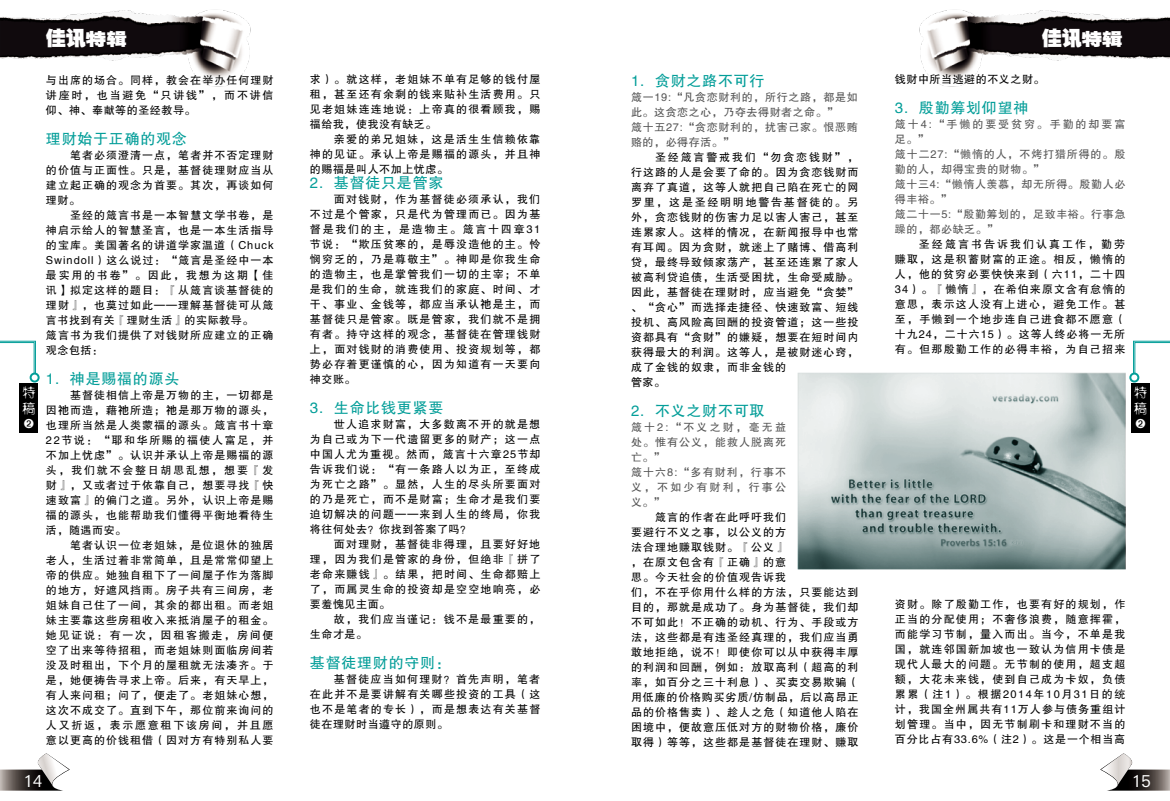
<style>
.page{position:relative;width:1170px;height:801px;background:#fff}
.page>*{position:absolute;margin:0;border:0;box-sizing:border-box;transform-origin:0 0}
.t1{font:20px "FZCCHJW GB1 0";color:#fff}
.t2{font:16px "Neuzeit S";color:#fff;scale:1.06 1}
.t3{font:15px "FZHTJW GB1 0";letter-spacing:.05em;color:#049e99}
.t4{font:13px/15.6px "FZXSHJW GB1 0";color:#fff}
.t5{font:11px/15px "FZHTJW GB1 0";letter-spacing:.095em;color:#000;text-align:justify}
.t6{font:11px/15px "FZHTJW GB1 0";letter-spacing:.06em;color:#545454}
.t7{font:11px/15px "FZHTJW GB1 0";letter-spacing:.095em;color:#545454}
.t8{font:11px "FZHTJW GB1 0";letter-spacing:.05em;color:#000}
.s1{font-size:17px}
.s2{font-family:"Li Hei Pro"}
</style>
<div class="page">
<svg style="left:1100px;top:753px;width:70px;height:38px"></svg>
<svg style="left:0;top:753px;width:70px;height:38px"></svg>
<img style="left:919px;top:10px;width:251px;height:77px">
<img style="left:0;top:10px;width:251px;height:77px">
<img style="left:798px;top:372px;width:327px;height:197px">
<svg style="left:0;top:341px;width:36px;height:34px"></svg>
<div style="left:30px;top:373px;width:10px;height:10px;border:2px solid #049e99;border-radius:50%"></div>
<svg style="left:1133px;top:341px;width:37px;height:34px"></svg>
<div style="left:1129px;top:373px;width:10px;height:10px;border:2px solid #049e99;border-radius:50%"></div>
<div style="left:20px;top:383px;width:18px;height:49px;background:#000"></div>
<div style="left:1131px;top:383px;width:19px;height:49px;background:#000"></div>
<h1 class="t1" style="left:46px;top:27px;width:82px">佳讯<span class="s1">特辑</span></h1>
<h1 class="t1" style="left:1042px;top:27px;width:82px">佳讯<span class="s1">特辑</span></h1>
<h3 class="t3" style="left:631px;top:73px;width:135px">1. 贪财之路不可行</h3>
<p class="t6" style="left:631px;top:90px;width:228px">箴一19:“凡贪恋财利的，所行之路，都是如此。这贪恋之心，乃夺去得财者之命。”<br>箴十五27:“贪恋财利的，扰害己家。恨恶贿赂的，必得存活。”</p>
<p class="t5" style="left:631px;top:150px;width:229px;text-align:left;text-indent:24px">圣经箴言警戒我们“勿贪恋钱财”，行这路的人是会要了命的。因为贪恋钱财而离弃了真道，这等人就把自己陷在死亡的网罗里，这是圣经明明地警告基督徒的。另外，贪恋钱财的伤害力足以害人害己，甚至连累家人。这样的情况，在新闻报导中也常有耳闻。因为贪财，就迷上了赌博、借高利贷，最终导致倾家荡产，甚至还连累了家人被高利贷追债，生活受困扰，生命受威胁。因此，基督徒在理财时，应当避免“贪婪”、“贪心”而选择走捷径、快速致富、短线投机、高风险高回酬的投资管道；这一些投资都具有“贪财”的嫌疑，想要在短时间内获得最大的利润。这等人，是被财迷心窍，成了金钱的奴隶，而非金钱的<br>管家。</p>
<h3 class="t3" style="left:631px;top:403px;width:135px">2. 不义之财不可取</h3>
<p class="t7" style="left:631px;top:420px;width:157px">箴十2:“不义之财，毫无益处。惟有公义，能救人脱离死亡。”<br>箴十六8:“多有财利，行事不义，不如少有财利，行事公义。”</p>
<p class="t5" style="left:631px;top:510px;width:229px;text-align:left;text-indent:24px">箴言的作者在此呼吁我们<br>要避行不义之事，以公义的方<br>法合理地赚取钱财。『公义』<br>，在原文包含有『正确』的意<br>思。今天社会的价值观告诉我<br>们，不在乎你用什么样的方法，只要能达到目的，那就是成功了。身为基督徒，我们却不可如此！不正确的动机、行为、手段或方法，这些都是有违圣经真理的，我们应当勇敢地拒绝，说不！即使你可以从中获得丰厚的利润和回酬，例如：放取高利（超高的利率，如百分之三十利息）、买卖交易欺骗（用低廉的价格购买劣质/仿制品，后以高昂正品的价格售卖）、趁人之危（知道他人陷在困境中，便故意压低对方的财物价格，廉价取得）等等，这些都是基督徒在理财、赚取</p>
<p class="t8" style="left:895px;top:73px;width:151px">钱财中所当逃避的不义之财。</p>
<h3 class="t3" style="left:895px;top:99px;width:135px">3. 殷勤筹划仰望神</h3>
<p class="t6" style="left:895px;top:117px;width:232px">箴十4:“手懒的要受贫穷。手勤的却要富足。”<br>箴十二27:“懒惰的人，不烤打猎所得的。殷勤的人，却得宝贵的财物。”<br>箴十三4:“懒惰人羡慕，却无所得。殷勤人必得丰裕。”<br>箴二十一5:“殷勤筹划的，足致丰裕。行事急躁的，都必缺乏。”</p>
<p class="t5" style="left:895px;top:237px;width:232px;text-indent:24px">圣经箴言书告诉我们认真工作，勤劳赚取，这是积蓄财富的正途。相反，懒惰的人，他的贫穷必要快快来到（六11，二十四34）。『懒惰』，在希伯来原文含有怠惰的意思，表示这人没有上进心，避免工作。甚至，手懒到一个地步连自己进食都不愿意（十九24，二十六15）。这等人终必将一无所有。但那殷勤工作的必得丰裕，为自己招来</p>
<p class="t5" style="left:310px;top:73px;width:232px">求）。就这样，老姐妹不单有足够的钱付屋租，甚至还有余剩的钱来贴补生活费用。只见老姐妹连连地说：上帝真的很看顾我，赐福给我，使我没有缺乏。</p>
<p class="t5" style="left:310px;top:133px;width:232px;text-indent:24px">亲爱的弟兄姐妹，这是活生生信赖依靠神的见证。承认上帝是赐福的源头，并且神的赐福是叫人不加上忧虑。</p>
<h3 class="t3" style="left:310px;top:175px;width:135px">2. 基督徒只是管家</h3>
<p class="t5" style="left:310px;top:192px;width:232px;text-indent:24px">面对钱财，作为基督徒必须承认，我们不过是个管家，只是代为管理而已。因为基督是我们的主，是造物主。箴言十四章31节说：“欺压贫寒的，是辱没造他的主。怜悯穷乏的，乃是尊敬主”。神即是你我生命的造物主，也是掌管我们一切的主宰；不单是我们的生命，就连我们的家庭、时间、才干、事业、金钱等，都应当承认<span class="s2">祂</span>是主，而基督徒只是管家。既是管家，我们就不是拥有者。持守这样的观念，基督徒在管理钱财上，面对钱财的消费使用、投资规划等，都势必存着更谨慎的心，因为知道有一天要向神交账。</p>
<h3 class="t3" style="left:310px;top:400px;width:135px">3. 生命比钱更紧要</h3>
<p class="t5" style="left:310px;top:417px;width:232px;text-indent:24px">世人追求财富，大多数离不开的就是想为自己或为下一代遗留更多的财产；这一点中国人尤为重视。然而，箴言十六章25节却告诉我们说：“有一条路人以为正，至终成为死亡之路”。显然，人生的尽头所要面对的乃是死亡，而不是财富；生命才是我们要迫切解决的问题——来到人生的终局，你我将往何处去？你找到答案了吗？</p>
<p class="t5" style="left:310px;top:537px;width:232px;text-indent:24px">面对理财，基督徒非得理，且要好好地理，因为我们是管家的身份，但绝非『拼了老命来赚钱』。结果，把时间、生命都赔上了，而属灵生命的投资却是空空地响亮，必要羞愧见主面。</p>
<p class="t5" style="left:310px;top:612px;width:232px;text-indent:24px">故，我们应当谨记：钱不是最重要的，生命才是。</p>
<h3 class="t3" style="left:310px;top:655px;width:142px">基督徒理财的守则：</h3>
<p class="t5" style="left:310px;top:672px;width:232px;text-indent:24px">基督徒应当如何理财？首先声明，笔者在此并不是要讲解有关哪些投资的工具（这也不是笔者的专长），而是想表达有关基督徒在理财时当遵守的原则。</p>
<p class="t5" style="left:46px;top:73px;width:229px">与出席的场合。同样，教会在举办任何理财讲座时，也当避免“只讲钱”，而不讲信仰、神、奉献等的圣经教导。</p>
<h3 class="t3" style="left:46px;top:131px;width:143px">理财始于正确的观念</h3>
<p class="t5" style="left:46px;top:148px;width:229px;text-indent:24px">笔者必须澄清一点，笔者并不否定理财的价值与正面性。只是，基督徒理财应当从建立起正确的观念为首要。其次，再谈如何理财。</p>
<p class="t5" style="left:46px;top:208px;width:229px;text-align:left;text-indent:24px">圣经的箴言书是一本智慧文学书卷，是神启示给人的智慧圣言，也是一本生活指导的宝库。美国著名的讲道学家温道（Chuck<br>Swindoll）这么说过：“箴言是圣经中一本最实用的书卷”。因此，我想为这期【佳讯】拟定这样的题目：『从箴言谈基督徒的理财』，也莫过如此——理解基督徒可从箴言书找到有关『理财生活』的实际教导。<br>箴言书为我们提供了对钱财所应建立的正确观念包括：</p>
<h3 class="t3" style="left:46px;top:371px;width:135px">1. 神是赐福的源头</h3>
<p class="t5" style="left:46px;top:388px;width:229px;text-indent:24px">基督徒相信上帝是万物的主，一切都是因<span class="s2">祂</span>而造，藉<span class="s2">祂</span>所造；<span class="s2">祂</span>是那万物的源头，也理所当然是人类蒙福的源头。箴言书十章22节说：“耶和华所赐的福使人富足，并不加上忧虑”。认识并承认上帝是赐福的源头，我们就不会整日胡思乱想，想要『发财』，又或者过于依靠自己，想要寻找『快速致富』的偏门之道。另外，认识上帝是赐福的源头，也能帮助我们懂得平衡地看待生活，随遇而安。</p>
<p class="t5" style="left:46px;top:538px;width:229px;text-indent:24px">笔者认识一位老姐妹，是位退休的独居老人，生活过着非常简单，且是常常仰望上帝的供应。她独自租下了一间屋子作为落脚的地方，好遮风挡雨。房子共有三间房，老姐妹自己住了一间，其余的都出租。而老姐妹主要靠这些房租收入来抵消屋子的租金。她见证说：有一次，因租客搬走，房间便空了出来等待招租，而老姐妹则面临房间若没及时租出，下个月的屋租就无法凑齐。于是，她便祷告寻求上帝。后来，有天早上，有人来问租；问了，便走了。老姐妹心想，这次不成交了。直到下午，那位前来询问的人又折返，表示愿意租下该房间，并且愿意以更高的价钱租借（因对方有特别私人要</p>
<p class="t4" style="left:23px;top:385px;width:15px">特稿</p>
<p class="t4" style="left:1134px;top:385px;width:14px">特稿</p>
<p class="t5" style="left:895px;top:597px;width:232px">资财。除了殷勤工作，也要有好的规划，作正当的分配使用；不奢侈浪费，随意挥霍，而能学习节制，量入而出。当今，不单是我国，就连邻国新加坡也一致认为信用卡债是现代人最大的问题。无节制的使用，超支超额，大花未来钱，使到自己成为卡奴，负债累累（注1）。根据2014年10月31日的统计，我国全州属共有11万人参与债务重组计划管理。当中，因无节制刷卡和理财不当的百分比占有33.6%（注2）。这是一个相当高</p>
<h2 class="t2" style="left:23px;top:771px;width:19px">14</h2>
<h2 class="t2" style="left:1132px;top:771px;width:19px">15</h2>
</div>
